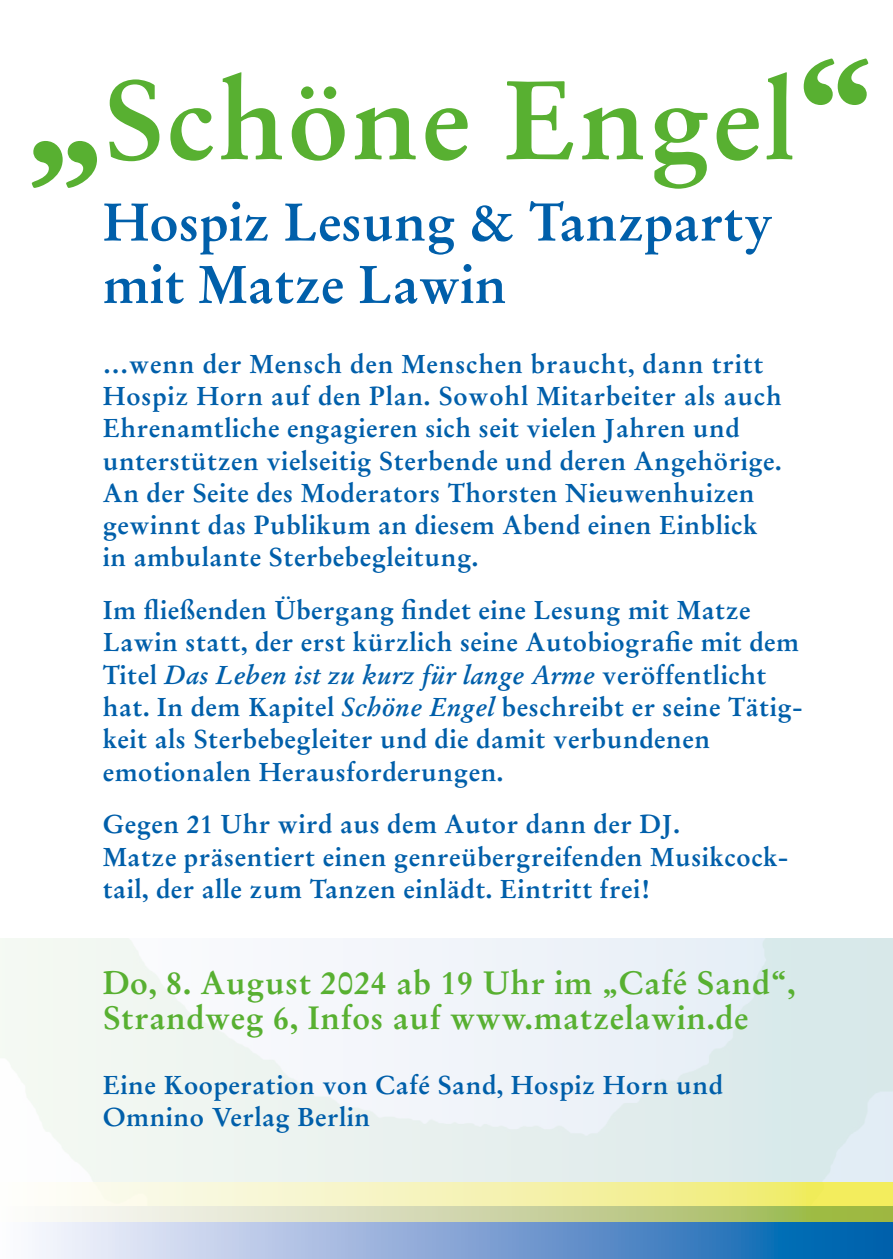
<style>
.page{position:relative;width:893px;height:1259px;background:#fff}
.page>*{position:absolute;margin:0;border:0;box-sizing:border-box;transform-origin:0 0}
.t1{font:700 172.5px "Stempel Garamond";color:#58b031}
.t2{font:700 170.7px "Stempel Garamond";color:#58b031}
.t3{font:700 110.7px "Stempel Garamond";letter-spacing:.02em;color:#58b031}
.t4{font:700 52.8px "Stempel Garamond";color:#005faa}
.t5{font:700 32.4px "Stempel Garamond";letter-spacing:.02em;color:#58b031}
.t6{font:700 25.8px/32.4px "Stempel Garamond";letter-spacing:.02em;color:#005faa}
.s1{font-family:"Stempel Garamond CE";font-style:italic}
</style>
<div class="page">
<svg style="left:35px;top:1221px;width:858px;height:38px;background:#7ea7d3"></svg>
<svg style="left:8px;top:1182px;width:885px;height:39px;background:#e6e8ae"></svg>
<p class="t3" style="left:103px;top:52px;width:694px">Schöne Engel</p>
<p class="t4" style="left:103px;top:190px;width:672px">Hospiz Lesung &amp; Tanzparty</p>
<p class="t4" style="left:103px;top:252px;width:406px">mit Matze Lawin</p>
<p class="t1" style="left:21px;top:1px;width:88px">„</p>
<p class="t2" style="left:793px;top:17px;width:87px">“</p>
<p class="t6" style="left:103px;top:348px;width:681px">…wenn der Mensch den Menschen braucht, dann tritt<br>Hospiz Horn auf den Plan. Sowohl Mitarbeiter als auch<br>Ehrenamtliche engagieren sich seit vielen Jahren und</p>
<p class="t6" style="left:103px;top:444px;width:680px">unterstützen vielseitig Sterbende und deren Angehörige.<br>An der Seite des Moderators Thorsten Nieuwenhuizen</p>
<p class="t6" style="left:103px;top:509px;width:656px">gewinnt das Publikum an diesem Abend einen Einblick</p>
<p class="t6" style="left:103px;top:541px;width:377px">in ambulante Sterbebegleitung.</p>
<p class="t6" style="left:103px;top:594px;width:649px">Im fließenden Übergang findet eine Lesung mit Matze</p>
<p class="t6" style="left:103px;top:626px;width:701px">Lawin statt, der erst kürzlich seine Autobiografie mit dem Titel <span class="s1">Das Leben ist zu kurz für lange Arme</span> veröffentlicht hat. In dem Kapitel <span class="s1">Schöne Engel</span> beschreibt er seine Tätig&shy;keit als Sterbebegleiter und die damit verbundenen</p>
<p class="t6" style="left:103px;top:755px;width:402px">emotionalen Herausforderungen.</p>
<p class="t6" style="left:103px;top:808px;width:579px">Gegen 21 Uhr wird aus dem Autor dann der DJ.</p>
<p class="t6" style="left:103px;top:840px;width:687px">Matze präsentiert einen genreübergreifenden Musikcock&shy;tail, der alle zum Tanzen einlädt. Eintritt frei!</p>
<p class="t5" style="left:103px;top:962px;width:694px">Do, 8. August 2024 ab 19 Uhr im „Café Sand“,</p>
<p class="t5" style="left:103px;top:998px;width:647px">Strandweg 6, Infos auf www.matzelawin.de</p>
<p class="t6" style="left:103px;top:1068px;width:622px">Eine Kooperation von Café Sand, Hospiz Horn und</p>
<p class="t6" style="left:103px;top:1100px;width:269px">Omnino Verlag Berlin</p>
</div>
